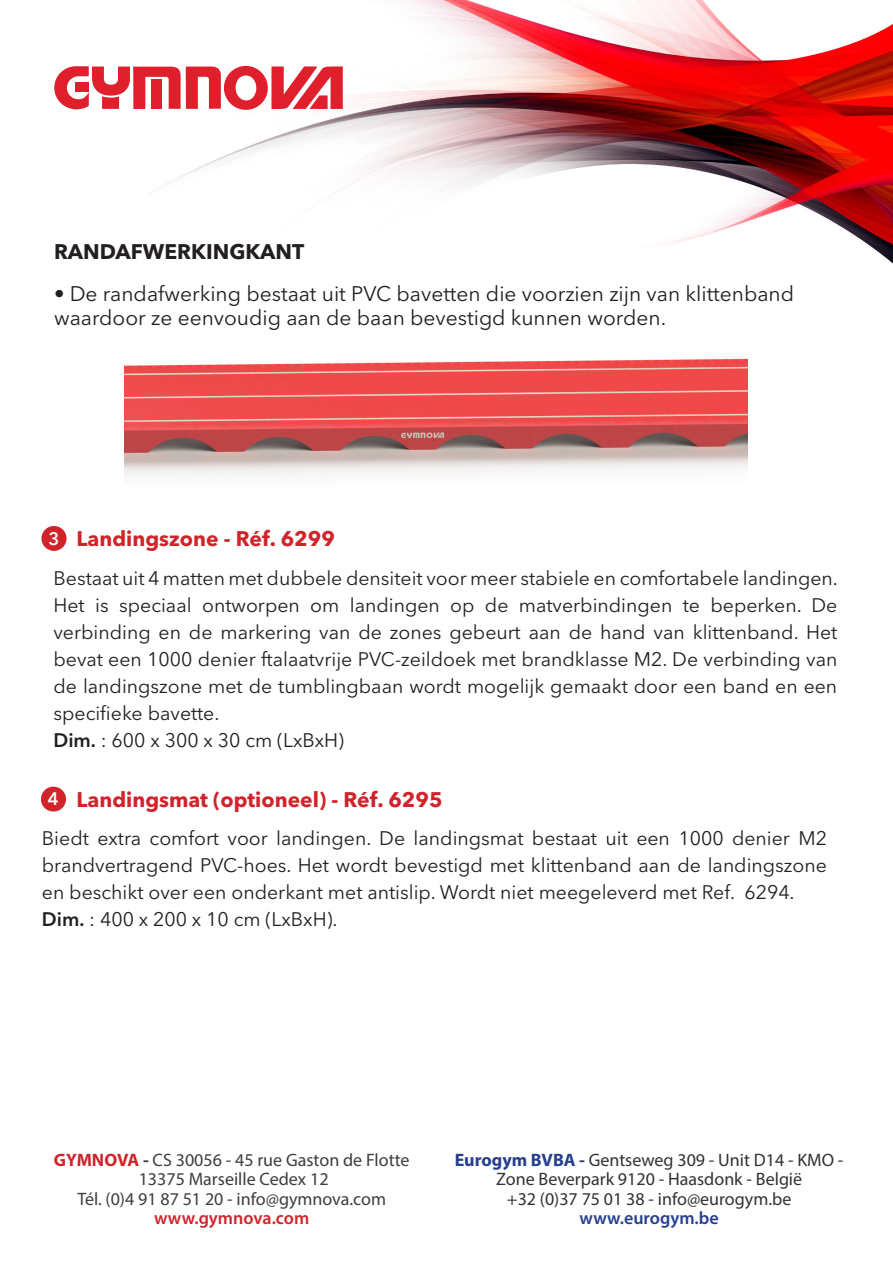
<style>
.page{position:relative;width:893px;height:1263px;background:#fff}
.page>*{position:absolute;margin:0;border:0;box-sizing:border-box;transform-origin:0 0}
.t1{font:21px/24px "Avenir Next LT Pro";color:#231f20}
.t2{font:700 21px "Avenir Next LT Pro";color:#d1232a}
.t3{font:700 21px "Avenir Next LT Pro";color:#231f20}
.t4{font:19.5px/27px "Avenir Next LT Pro";color:#231f20;text-align:justify}
.t5{font:18px/19.5px "Myriad Pro";color:#333233;text-align:center}
.t6{font:18px "Myriad Pro";color:#3e3e3f}
.t7{font:600 18px "Myriad Pro";color:#d1232a}
.t8{font:600 18px "Myriad Pro";color:#253f8e}
.t9{font:600 18px "Avenir Next LT Pro";color:#fff}
.s1{font-weight:600}
.s2{font-weight:700;color:#d1232a}
.s3{font-weight:700}
.s4{font-weight:700;color:#253f8e}
</style>
<div class="page">
<img style="left:163px;top:0;width:730px;height:264px">
<svg style="left:54px;top:65px;width:289px;height:44px"></svg>
<img style="left:124px;top:358px;width:624px;height:118px">
<div style="left:42px;top:527px;width:24px;height:23px;background:#d1232a;border-radius:50%"></div>
<div style="left:41px;top:526px;width:26px;height:25px;border:2px solid #d1232a;border-radius:50%"></div>
<div style="left:42px;top:787px;width:23px;height:24px;background:#d1232a;border-radius:50%"></div>
<div style="left:41px;top:787px;width:25px;height:24px;border:2px solid #d1232a;border-radius:50%"></div>
<p class="t3" style="left:54px;top:239px;width:252px">RANDAFWERKINGKANT</p>
<p class="t1" style="left:54px;top:282px;width:742px">• De randafwerking bestaat uit PVC bavetten die voorzien zijn van klittenband waardoor ze eenvoudig aan de baan bevestigd kunnen worden.</p>
<p class="t9" style="left:49px;top:527px;width:12px">3</p>
<p class="t2" style="left:77px;top:525px;width:260px">Landingszone - Réf. 6299</p>
<p class="t4" style="left:53px;top:564px;width:786px">Bestaat uit 4 matten met dubbele densiteit voor meer stabiele en comfortabele landingen.<br>Het is speciaal ontworpen om landingen op de matverbindingen te beperken. De verbinding en de markering van de zones gebeurt aan de hand van klittenband. Het bevat een 1000 denier ftalaatvrije PVC-zeildoek met brandklasse M2. De verbinding van de landingszone met de tumblingbaan wordt mogelijk gemaakt door een band en een specifieke bavette.</p>
<p class="t4" style="left:53px;top:726px;width:292px"><span class="s1">Dim.</span> : 600 x 300 x 30 cm (LxBxH)</p>
<p class="t2" style="left:77px;top:787px;width:368px">Landingsmat (optioneel) - Réf. 6295</p>
<p class="t4" style="left:42px;top:824px;width:787px">Biedt extra comfort voor landingen. De landingsmat bestaat uit een 1000 denier M2 brandvertragend PVC-hoes. Het wordt bevestigd met klittenband aan de landingszone en beschikt over een onderkant met antislip. Wordt niet meegeleverd met Ref. 6294.</p>
<p class="t4" style="left:42px;top:905px;width:297px"><span class="s1">Dim.</span> : 400 x 200 x 10 cm (LxBxH).</p>
<p class="t9" style="left:48px;top:788px;width:12px">4</p>
<p class="t6" style="left:54px;top:1149px;width:357px"><span class="s2">GYMNOVA</span> <span class="s3">-</span> CS 30056 - 45 rue Gaston de Flotte</p>
<p class="t6" style="left:139px;top:1168px;width:191px">13375 Marseille Cedex 12</p>
<p class="t6" style="left:77px;top:1188px;width:310px">Tél. (0)4 91 87 51 20 - info@gymnova.com</p>
<p class="t7" style="left:154px;top:1207px;width:157px">www.gymnova.com</p>
<p class="t5" style="left:455px;top:1150px;width:390px"><span class="s4">Eurogym BVBA -</span> Gentseweg 309 - Unit D14 - KMO -<br>Zone Beverpark 9120 - Haasdonk - België</p>
<p class="t5" style="left:507px;top:1189px;width:286px">+32 (0)37 75 01 38 - info@eurogym.be</p>
<p class="t8" style="left:580px;top:1207px;width:141px">www.eurogym.be</p>
</div>
